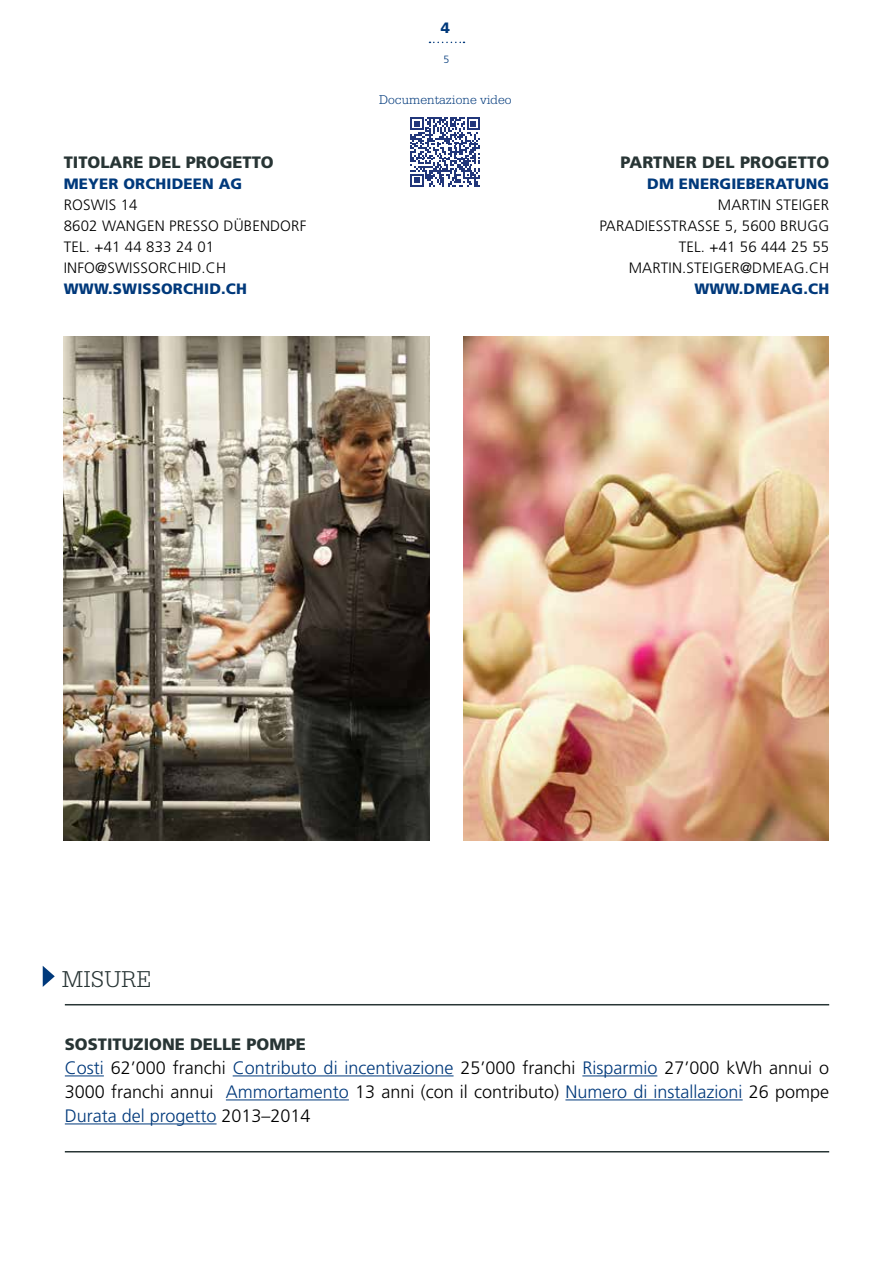
<style>
.page{position:relative;width:893px;height:1263px;background:#fff}
.page>*{position:absolute;margin:0;border:0;box-sizing:border-box;transform-origin:0 0}
.t1{font:300 24.3px "Serifa Std";letter-spacing:.02em;color:#283535}
.t2{font:300 18px/24px "Frutiger LT Std";color:#000;text-align:justify}
.t3{font:900 16.5px "Frutiger LT Std";color:#283535}
.t4{font:300 15px/21px "Frutiger LT Std";letter-spacing:.01em;color:#000}
.t5{font:900 15px "Frutiger LT Std";letter-spacing:.01em;color:#00397b}
.t6{font:300 13.5px "Serifa Std";color:#00397b}
.t7{font:300 10.5px "Frutiger LT Std";color:#00397b}
.s1{color:#00397b}
</style>
<div class="page">
<svg style="left:429px;top:42px;width:35px;height:1px"></svg>
<hr style="left:65px;top:1004px;width:764px;height:1px;background:#283535">
<hr style="left:65px;top:1151px;width:764px;height:1px;background:#283535">
<svg style="left:43px;top:966px;width:12px;height:21px"></svg>
<hr style="left:65px;top:1075px;width:39px;height:1px;background:#00397b">
<hr style="left:233px;top:1075px;width:221px;height:1px;background:#00397b">
<hr style="left:582px;top:1075px;width:75px;height:1px;background:#00397b">
<hr style="left:226px;top:1099px;width:123px;height:1px;background:#00397b">
<hr style="left:565px;top:1099px;width:178px;height:1px;background:#00397b">
<hr style="left:65px;top:1123px;width:152px;height:1px;background:#00397b">
<img style="left:463px;top:336px;width:365px;height:504px">
<img style="left:64px;top:336px;width:365px;height:504px">
<svg style="left:410px;top:117px;width:70px;height:70px"></svg>
<p class="t5" style="left:441px;top:19px;width:11px">4</p>
<p class="t7" style="left:444px;top:53px;width:7px">5</p>
<p class="t3" style="left:64px;top:152px;width:212px">TITOLARE DEL PROGETTO</p>
<p class="t5" style="left:64px;top:175px;width:131px">MEYER ORCHIDEEN</p>
<p class="t5" style="left:219px;top:175px;width:13px">AG</p>
<p class="t4" style="left:64px;top:195px;width:242px">Roswis 14<br>8602 Wangen presso Dübendorf<br>Tel. +41 44 833 24 01 info@swissorc hid.c h</p>
<p class="t5" style="left:64px;top:280px;width:185px">WWW.SWISSORCHID.CH</p>
<p class="t6" style="left:379px;top:92px;width:134px">Documentazione video</p>
<p class="t3" style="left:620px;top:152px;width:45px">PARTNE</p>
<p class="t3" style="left:686px;top:152px;width:145px">R DEL PROGETTO</p>
<p class="t5" style="left:647px;top:175px;width:14px">DM</p>
<p class="t5" style="left:679px;top:175px;width:119px">ENERGIEBERATUN</p>
<p class="t5" style="left:817px;top:175px;width:13px">G</p>
<p class="t4" style="left:718px;top:195px;width:113px">Martin Steiger</p>
<p class="t4" style="left:599px;top:216px;width:98px">Paradiesstrasse</p>
<p class="t4" style="left:629px;top:216px;width:202px;text-align:right">5, 5600 Brugg<br>Tel. +41 56 444 25 55 martin.steiger@dmeag.c h</p>
<p class="t5" style="left:694px;top:280px;width:136px">WWW.DMEAG.CH</p>
<h1 class="t1" style="left:62px;top:965px;width:91px">Misure</h1>
<p class="t3" style="left:65px;top:1034px;width:43px">SOSTITUZI</p>
<p class="t3" style="left:149px;top:1034px;width:157px">ONE DELLE POMPE</p>
<p class="t2" style="left:65px;top:1056px;width:766px"><span class="s1">Costi</span> 62’000 franchi <span class="s1">Contributo di incentivazione</span> 25’000 franchi <span class="s1">Risparmio</span> 27’000 kWh annui o 3000 franchi annui <span class="s1">Ammortamento</span> 13 anni (con il contributo) <span class="s1">Numero di installazioni</span> 26 pompe <span class="s1">Durata del progetto</span> 2013–2014</p>
</div>
